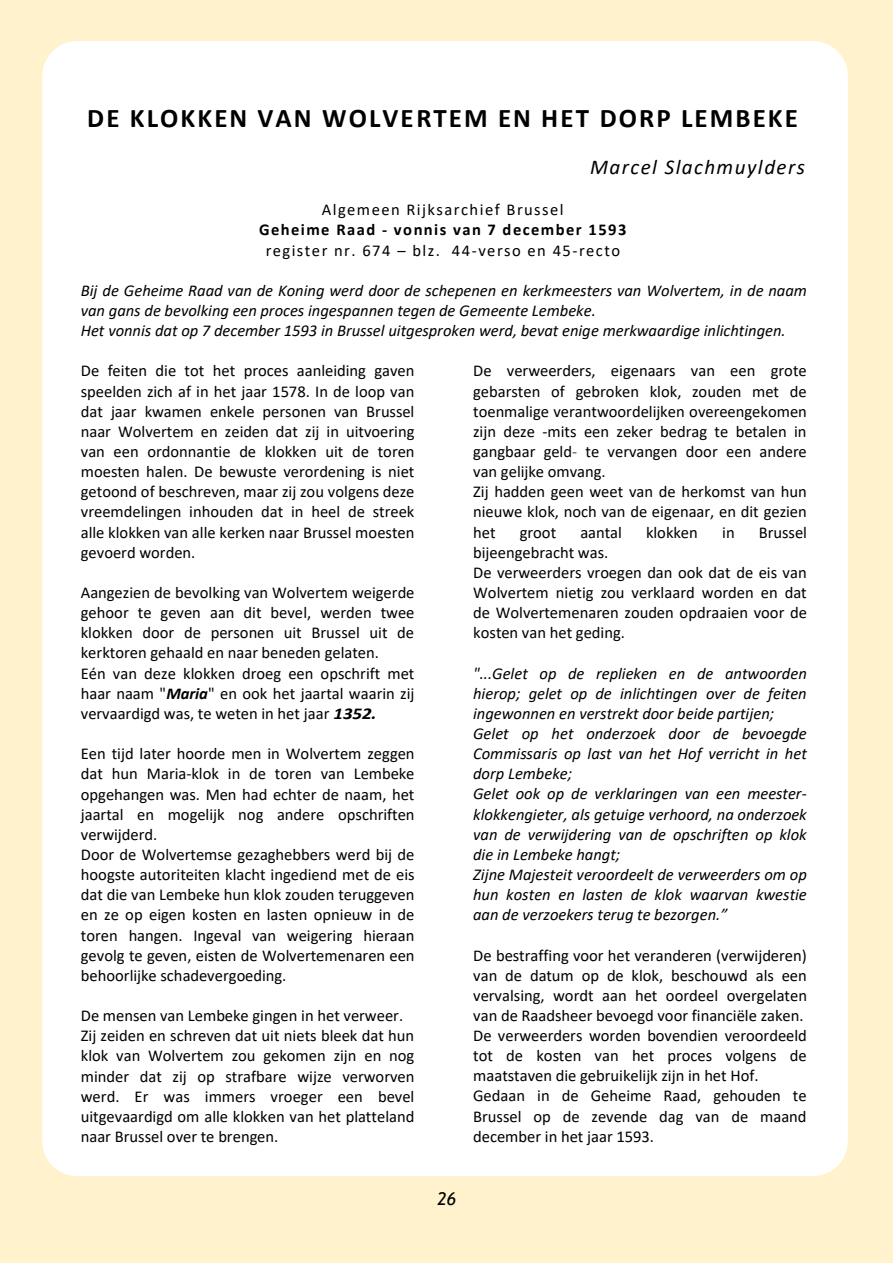
<style>
.page{position:relative;width:893px;height:1263px;background:#fff2cc}
.page>*{position:absolute;margin:0;border:0;box-sizing:border-box;transform-origin:0 0}
.t1{font:700 27px "Calibri";letter-spacing:.08em;color:#000}
.t2{font:italic 21px "Calibri";letter-spacing:.07em;color:#000}
.t3{font:italic 18px "Trebuchet MS";color:#000}
.t4{font:16.5px/20.1px "Calibri";color:#000}
.t5{font:italic 16.5px/20.1px "Calibri";color:#000}
.t6{font:16.5px "Calibri";letter-spacing:.09em;color:#000}
.t7{font:700 16.5px "Calibri";letter-spacing:.09em;color:#000}
.t8{font:16.5px "Calibri";letter-spacing:.085em;color:#000}
.s1{font-weight:700;font-style:italic}
.s2{color:#514f52}
</style>
<div class="page">
<div style="left:42px;top:41px;width:806px;height:1135px;background:#fff;border-radius:35px"></div>
<h1 class="t1" style="left:87px;top:99px;width:712px">DE KLOKKEN VAN WOLVERTEM EN HET DORP LEMBEKE</h1>
<p class="t2" style="left:590px;top:153px;width:216px">Marcel Slachmuylders</p>
<p class="t8" style="left:322px;top:198px;width:243px">Algemeen Rijksarchief Brussel</p>
<p class="t7" style="left:259px;top:218px;width:369px">Geheime Raad - vonnis van 7 december 1593</p>
<p class="t6" style="left:266px;top:239px;width:356px">register nr. 674 – blz. 44-verso en 45-recto</p>
<p class="t5" style="left:81px;top:280px;width:728px">Bij de Geheime Raad van de Koning werd door de schepenen en kerkmeesters van Wolvertem, in de naam van gans de bevolking een proces ingespannen tegen de Gemeente Lembeke.<br>Het vonnis dat op 7 december 1593 in Brussel uitgesproken werd, bevat enige merkwaardige inlichtingen.</p>
<p class="t4" style="left:81px;top:360px;width:335px;text-align:justify">De feiten die tot het proces aanleiding gaven speelden zich af in het jaar 1578. In de loop van dat jaar kwamen enkele personen van Brussel naar Wolvertem en zeiden dat zij in uitvoering van een ordonnantie de klokken uit de toren moesten halen. De bewuste verordening is niet getoond of beschreven, maar zij zou volgens deze vreemdelingen inhouden dat in heel de streek alle klokken van alle kerken naar Brussel moesten gevoerd worden.</p>
<p class="t4" style="left:81px;top:582px;width:335px">Aangezien de bevolking van Wolvertem weigerde gehoor te geven aan dit bevel, werden twee klokken door de personen uit Brussel uit de kerktoren gehaald en naar beneden gelaten.<br>Eén van deze klokken droeg een opschrift met haar naam "<span class="s1">Maria</span>" en ook het jaartal waarin zij vervaardigd was, te weten in het jaar <span class="s1">1352.</span></p>
<p class="t4" style="left:81px;top:743px;width:335px">Een tijd later hoorde men in Wolvertem zeggen dat hun Maria-klok in de toren van Lembeke opgehangen was. Men had echter de naam, het jaartal en mogelijk nog andere opschriften verwijderd.<br>Door de Wolvertemse gezaghebbers werd bij de hoogste autoriteiten klacht ingediend met de eis dat die van Lembeke hun klok zouden teruggeven en ze op eigen kosten en lasten opnieuw in de toren hangen. Ingeval van weigering hieraan gevolg te geven, eisten de Wolvertemenaren een behoorlijke schadevergoeding.</p>
<p class="t4" style="left:81px;top:1005px;width:335px">De mensen van Lembeke gingen in het verweer.<br>Zij zeiden en schreven dat uit niets bleek dat hun klok van Wolvertem zou gekomen zijn en nog minder dat zij op strafbare wijze verworven werd. Er was immers vroeger een bevel uitgevaardigd om alle klokken van het platteland naar Brussel over te brengen.</p>
<p class="t4" style="left:473px;top:360px;width:335px">De verweerders, eigenaars van een grote gebarsten of gebroken klok, zouden met de toenmalige verantwoordelijken overeengekomen zijn deze -mits een zeker bedrag te betalen in gangbaar geld<span class="s2">-</span> te vervangen door een andere van gelijke omvang.<br>Zij hadden geen weet van de herkomst van hun nieuwe klok, noch van de eigenaar, en dit gezien het</p>
<p class="t4" style="left:520px;top:521px;width:38px">groot</p>
<p class="t4" style="left:580px;top:521px;width:43px">aantal</p>
<p class="t4" style="left:646px;top:521px;width:53px">klokken</p>
<p class="t4" style="left:722px;top:521px;width:14px">in</p>
<p class="t4" style="left:759px;top:521px;width:50px">Brussel</p>
<p class="t4" style="left:473px;top:542px;width:335px">bijeengebracht was.<br>De verweerders vroegen dan ook dat de eis van Wolvertem nietig zou verklaard worden en dat de Wolvertemenaren zouden opdraaien voor de kosten van het geding.</p>
<p class="t5" style="left:473px;top:662px;width:335px">"...Gelet op de replieken en de antwoorden hierop; gelet op de inlichtingen over de feiten ingewonnen en verstrekt door beide partijen; Gelet op het onderzoek door de bevoegde Commissaris op last van het Hof verricht in het dorp Lembeke;<br>Gelet ook op de verklaringen van een meester&shy;klokkengieter, als getuige verhoord, na onderzoek van de verwijdering van de opschriften op klok die in Lembeke hangt;<br>Zijne Majesteit veroordeelt de verweerders om op hun kosten en lasten de klok waarvan kwestie aan de verzoekers terug te bezorgen.”</p>
<p class="t4" style="left:473px;top:944px;width:335px">De bestraffing voor het veranderen (verwijderen) van de datum op de klok, beschouwd als een vervalsing, wordt aan het oordeel overgelaten van de Raadsheer bevoegd voor financiële zaken.<br>De verweerders worden bovendien veroordeeld tot de kosten van het proces volgens de maatstaven die gebruikelijk zijn in het Hof.<br>Gedaan in de Geheime Raad, gehouden te Brussel op de zevende dag van de maand december in het jaar 1593.</p>
<p class="t3" style="left:437px;top:1188px;width:20px">26</p>
</div>
